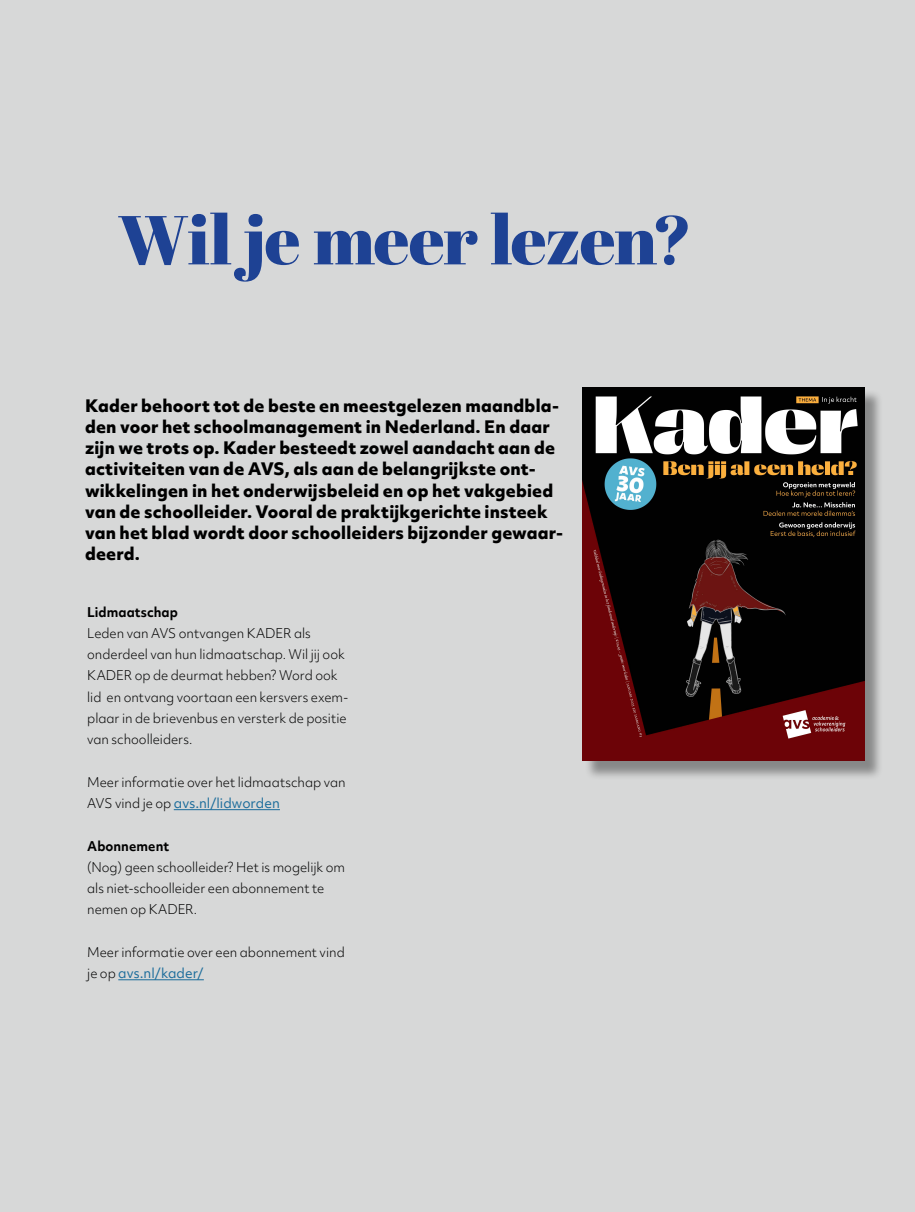
<style>
.page{position:relative;width:915px;height:1212px;background:#fff}
.page>*{position:absolute;margin:0;border:0;box-sizing:border-box;transform-origin:0 0}
.t1{font:69px "Abril Fatface";letter-spacing:-.02em;color:#1e4294}
.t2{font:800 16.5px/21.3px "Objektiv Mk 2";letter-spacing:.01em;color:#000}
.t3{font:300 12.9px/21.3px "Objektiv Mk 2";color:#000;scale:.96 1}
.t4{font:700 12.9px "Objektiv Mk 2";letter-spacing:.005em;color:#000;scale:.96 1}
.s1{font-weight:400;color:#1b6c9b}
</style>
<div class="page">
<div style="left:0;top:0;width:914px;height:1212px;background:#d7d8d8"></div>
<hr style="left:174px;top:809px;width:106px;height:1px;background:#1b6c9b">
<hr style="left:118px;top:979px;width:86px;height:1px;background:#1b6c9b">
<div style="left:584px;top:389px;width:298px;height:391px;background:#000;opacity:.37"></div>
<img style="left:582px;top:387px;width:282px;height:374px">
<h1 class="t1" style="left:118px;top:191px;width:576px">Wil je meer lezen?</h1>
<p class="t2" style="left:85px;top:394px;width:479px">Kader behoort tot de beste en meestgelezen maandbla&shy;den voor het schoolmanagement in Nederland. En daar zijn we trots op. Kader besteedt zowel aandacht aan de activiteiten van de AVS, als aan de belangrijkste ont&shy;wikkelingen in het onderwijsbeleid en op het vakgebied van de schoolleider. Vooral de praktijkgerichte insteek van het blad wordt door schoolleiders bijzonder gewaar&shy;deerd.</p>
<p class="t4" style="left:87px;top:603px;width:96px">Lidmaatschap</p>
<p class="t3" style="left:87px;top:622px;width:273px">Leden van AVS ontvangen KADER als onderdeel van hun lidmaatschap. Wil jij ook KADER op de deurmat hebben? Word ook lid en ontvang voortaan een kersvers exem&shy;plaar in de brievenbus en versterk de positie van schoolleiders.</p>
<p class="t3" style="left:87px;top:771px;width:270px">Meer informatie over het lidmaatschap van<br>AVS vind je op <span class="s1">avs.nl/lidworden</span></p>
<p class="t4" style="left:87px;top:836px;width:87px">Abonnement</p>
<p class="t3" style="left:87px;top:856px;width:270px">(Nog) geen schoolleider? Het is mogelijk om als niet-schoolleider een abonnement te nemen op KADER.</p>
<p class="t3" style="left:87px;top:941px;width:270px">Meer informatie over een abonnement vind je op <span class="s1">avs.nl/kader/</span></p>
</div>
